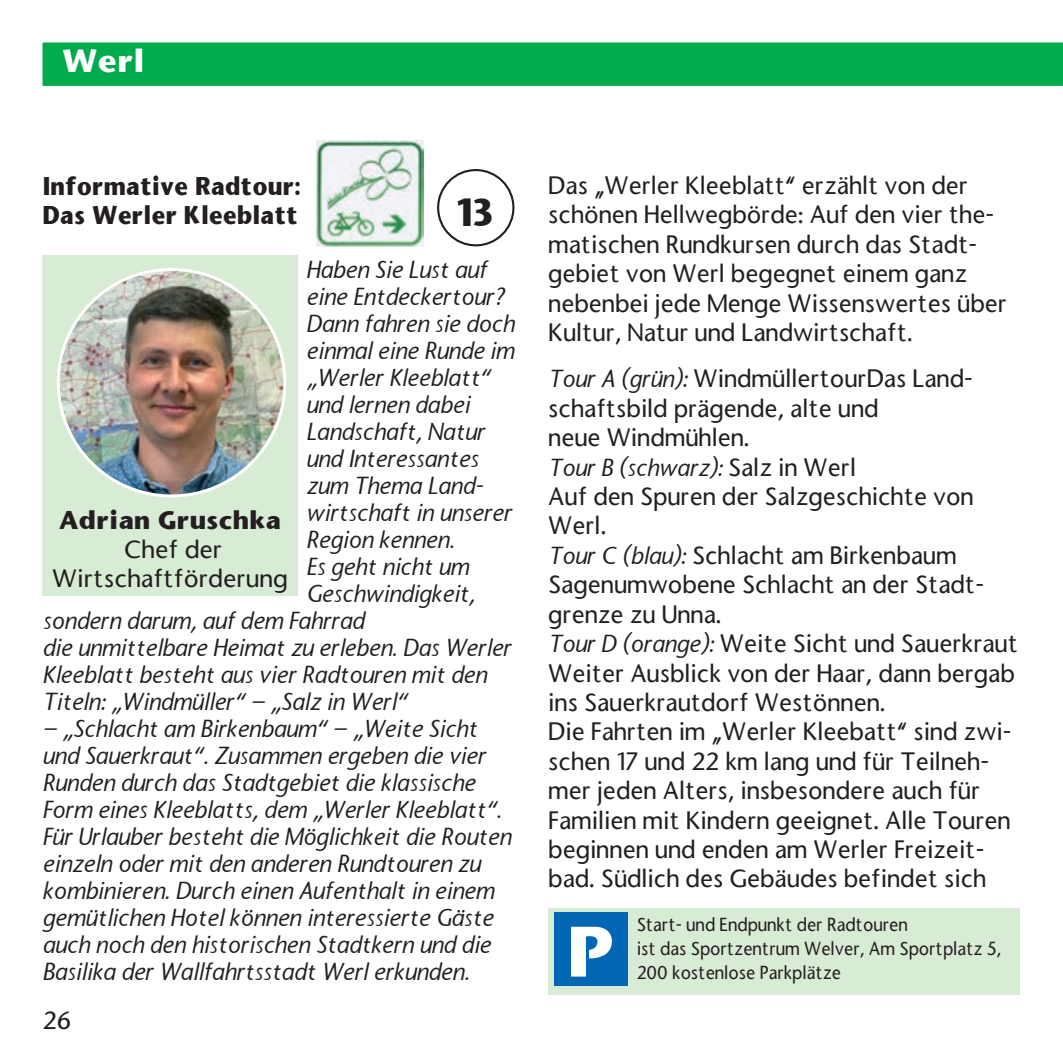
<style>
.page{position:relative;width:1063px;height:1063px;background:#fff}
.page>*{position:absolute;margin:0;border:0;box-sizing:border-box;transform-origin:0 0}
.t1{font:700 36px "Stone Sans";color:#231f20;scale:.9 1}
.t2{font:700 30px "Stone Sans";color:#fff}
.t3{font:500 24px/29.4px "Stone Sans";color:#231f20}
.t4{font:italic 500 24px/27px "Stone Sans";color:#231f20}
.t5{font:700 24px/28.8px "Stone Sans";color:#231f20;scale:.9 1}
.t6{font:700 24px "Stone Sans";color:#231f20}
.t7{font:500 18px/24px "Stone Sans";color:#231f20;scale:.92 1}
.s1{font-style:italic}
</style>
<div class="page">
<div style="left:43px;top:43px;width:1020px;height:43px;background:#00ab4d"></div>
<div style="left:43px;top:255px;width:255px;height:340px;background:#d8ebd4"></div>
<img style="left:58px;top:269px;width:227px;height:227px;border-radius:113px">
<div style="left:437px;top:169px;width:77px;height:77px;border:2px solid #231f20;border-radius:50%"></div>
<div style="left:548px;top:908px;width:472px;height:86px;background:#d8ebd4"></div>
<div style="left:555px;top:913px;width:73px;height:73px;background:#0166b3"></div>
<svg style="left:571px;top:927px;width:41px;height:50px"></svg>
<img style="left:317px;top:141px;width:106px;height:105px">
<p class="t2" style="left:62px;top:41px;width:84px">Werl</p>
<p class="t5" style="left:43px;top:172px;width:288px">Informative Radtour:<br>Das Werler Kleeblatt</p>
<h1 class="t1" style="left:456px;top:189px;width:43px">13</h1>
<p class="t4" style="left:306px;top:256px;width:182px">Haben Sie Lust auf</p>
<p class="t4" style="left:306px;top:283px;width:200px">eine Entdeckertour?</p>
<p class="t4" style="left:306px;top:310px;width:210px">Dann fahren sie doch</p>
<p class="t4" style="left:306px;top:337px;width:210px">einmal eine Runde im</p>
<p class="t4" style="left:306px;top:364px;width:186px">„Werler Kleeblatt“</p>
<p class="t4" style="left:306px;top:391px;width:165px">und lernen dabei</p>
<p class="t4" style="left:306px;top:418px;width:180px">Landschaft, Natur</p>
<p class="t4" style="left:306px;top:445px;width:174px">und Interessantes</p>
<p class="t4" style="left:306px;top:472px;width:179px">zum Thema Land-</p>
<p class="t4" style="left:306px;top:499px;width:207px">wirtschaft in unserer</p>
<p class="t4" style="left:306px;top:526px;width:150px">Region kennen.</p>
<p class="t4" style="left:306px;top:553px;width:164px">Es geht nicht um</p>
<p class="t4" style="left:306px;top:580px;width:170px">Geschwindigkeit,</p>
<p class="t4" style="left:43px;top:607px;width:323px">sondern darum, auf dem Fahrrad</p>
<p class="t4" style="left:43px;top:634px;width:470px">die unmittelbare Heimat zu erleben. Das Werler</p>
<p class="t4" style="left:43px;top:661px;width:446px">Kleeblatt besteht aus vier Radtouren mit den</p>
<p class="t4" style="left:43px;top:688px;width:366px">Titeln: „Windmüller“ – „Salz in Werl“</p>
<p class="t4" style="left:43px;top:715px;width:470px">– „Schlacht am Birkenbaum“ – „Weite Sicht und Sauerkraut“. Zusammen ergeben die vier Runden durch das Stadtgebiet die klassische Form eines Kleeblatts, dem „Werler Kleeblatt“.<br>Für Urlauber besteht die Möglichkeit die Routen einzeln oder mit den anderen Rundtouren zu kombinieren. Durch einen Aufenthalt in einem gemütlichen Hotel können interessierte Gäste auch noch den historischen Stadtkern und die Basilika der Wallfahrtsstadt Werl erkunden.</p>
<p class="t6" style="left:59px;top:504px;width:224px">Adrian Gruschka</p>
<p class="t3" style="left:52px;top:535px;width:237px;text-align:center">Chef der<br>Wirtschaftförderung</p>
<p class="t3" style="left:43px;top:1005px;width:30px">26</p>
<p class="t3" style="left:548px;top:171px;width:460px">Das „Werler Kleeblatt“ erzählt von der schönen Hellwegbörde: Auf den vier the&shy;matischen Rundkursen durch das Stadt&shy;gebiet von Werl begegnet einem ganz nebenbei jede Menge Wissenswertes über Kultur, Natur und Landwirtschaft.</p>
<p class="t3" style="left:548px;top:364px;width:471px"><span class="s1">Tour A (grün):</span> WindmüllertourDas Land&shy;schaftsbild prägende, alte und<br>neue Windmühlen.<br><span class="s1">Tour B (schwarz):</span> Salz in Werl<br>Auf den Spuren der Salzgeschichte von Werl.<br><span class="s1">Tour C (blau):</span> Schlacht am Birkenbaum Sagenumwobene Schlacht an der Stadt&shy;grenze zu Unna.<br><span class="s1">Tour D (orange):</span> Weite Sicht und Sauerkraut Weiter Ausblick von der Haar, dann bergab ins Sauerkrautdorf Westönnen.<br>Die Fahrten im „Werler Kleebatt“ sind zwi&shy;schen 17 und 22 km lang und für Teilneh&shy;mer jeden Alters, insbesondere auch für Familien mit Kindern geeignet. Alle Touren beginnen und enden am Werler Freizeit&shy;bad. Südlich des Gebäudes befindet sich</p>
<p class="t7" style="left:637px;top:912px;width:398px">Start- und Endpunkt der Radtouren<br>ist das Sportzentrum Welver, Am Sportplatz 5,<br>200 kostenlose Parkplätze</p>
</div>
